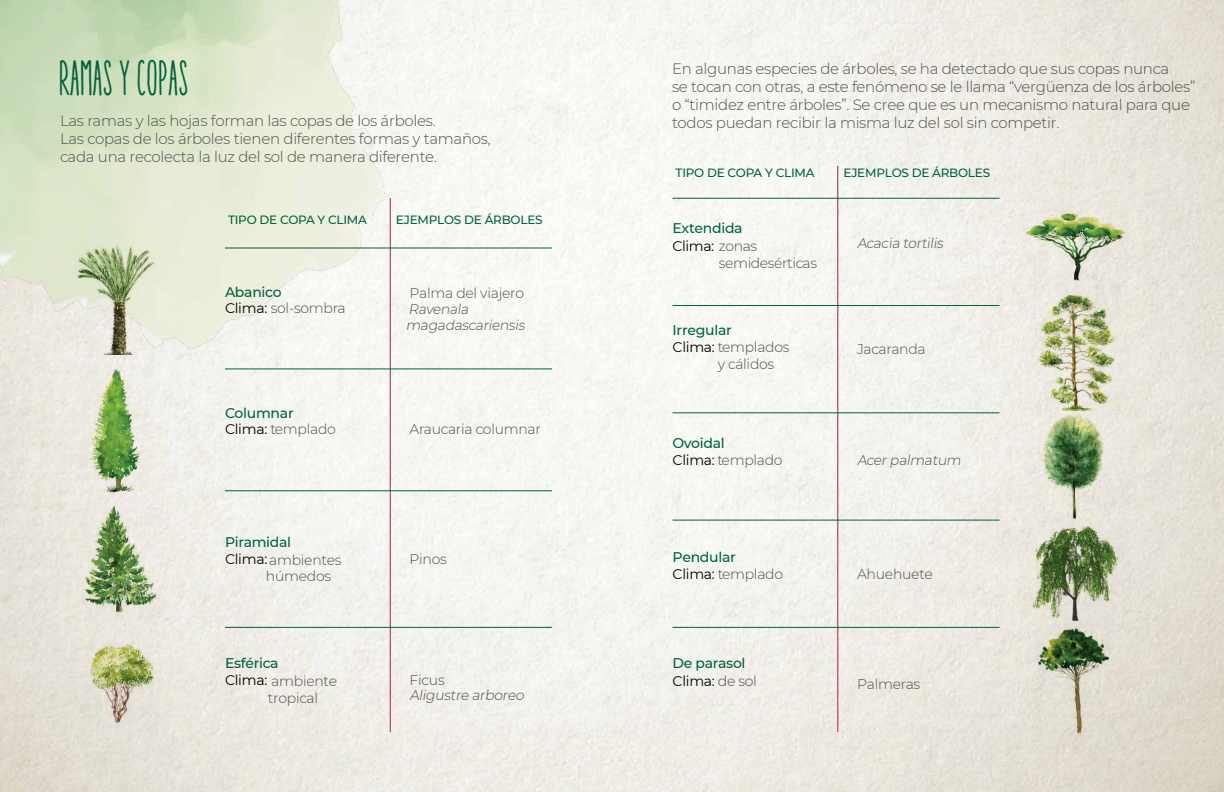
<style>
.page{position:relative;width:1224px;height:792px;background:#fff}
.page>*{position:absolute;margin:0;border:0;box-sizing:border-box;transform-origin:0 0}
.t1{font:ultra-condensed 50px "Aracne";color:#00623c}
.t2{font:300 15px/18px "Montserrat";letter-spacing:-.02em;color:#4e4e4e}
.t3{font:300 14px/16.4px "Montserrat";letter-spacing:-.02em;color:#4e4e4e}
.t4{font:500 14px/17.6px "Montserrat";letter-spacing:-.02em;color:#00623c}
.t5{font:14px "Montserrat";letter-spacing:-.03em;color:#010101}
.t6{font:italic 300 13.8px/16.6px "Montserrat";color:#4e4e4e}
.t7{font:500 12px "Montserrat";letter-spacing:-.02em;color:#00623c}
.s1{font-weight:500;color:#00623c}
.s2{font-weight:400;color:#010101}
.s3{font-weight:300;color:#4e4e4e}
</style>
<div class="page">
<img style="left:0;top:0;width:1224px;height:792px">
<img style="left:0;top:0;width:386px;height:426px">
<hr style="left:390px;top:198px;width:1px;height:534px;background:#a12142">
<hr style="left:838px;top:166px;width:1px;height:566px;background:#a12142">
<hr style="left:225px;top:248px;width:327px;height:1px;background:#00623c">
<hr style="left:673px;top:198px;width:327px;height:1px;background:#00623c">
<hr style="left:225px;top:369px;width:327px;height:1px;background:#00623c">
<hr style="left:673px;top:305px;width:327px;height:1px;background:#00623c">
<hr style="left:225px;top:491px;width:327px;height:1px;background:#00623c">
<hr style="left:673px;top:413px;width:327px;height:1px;background:#00623c">
<hr style="left:225px;top:627px;width:327px;height:1px;background:#00623c">
<hr style="left:673px;top:520px;width:327px;height:1px;background:#00623c">
<hr style="left:673px;top:627px;width:327px;height:1px;background:#00623c">
<img style="left:81px;top:496px;width:80px;height:129px">
<img style="left:1020px;top:518px;width:110px;height:111px">
<img style="left:82px;top:364px;width:71px;height:129px">
<img style="left:1038px;top:410px;width:75px;height:112px">
<img style="left:75px;top:238px;width:80px;height:116px">
<img style="left:1023px;top:201px;width:104px;height:83px">
<img style="left:1020px;top:284px;width:110px;height:126px">
<img style="left:82px;top:641px;width:80px;height:91px">
<img style="left:1038px;top:624px;width:75px;height:113px">
<h1 class="t1" style="left:60px;top:51px;width:131px">RAMAS Y COPAS</h1>
<p class="t2" style="left:60px;top:111px;width:432px">Las ramas y las hojas forman las copas de los árboles.<br>Las copas de los árboles tienen diferentes formas y tamaños, cada una recolecta la luz del sol de manera diferente.</p>
<p class="t7" style="left:228px;top:211px;width:141px">TIPO DE COPA Y CLIMA</p>
<p class="t3" style="left:225px;top:283px;width:122px"><span class="s1">Abanico<br></span><span class="s2">Clima:</span> sol-sombra</p>
<p class="t4" style="left:225px;top:404px;width:112px;line-height:16.4px">Columnar<br><span class="s2">Clima :</span> <span class="s3">templado</span></p>
<p class="t7" style="left:396px;top:211px;width:148px">EJEMPLOS DE ÁRBOLES</p>
<p class="t3" style="left:409px;top:284px;width:116px">Palma del viajero</p>
<p class="t6" style="left:406px;top:300px;width:123px">Ravenala magadascariensis</p>
<p class="t3" style="left:409px;top:420px;width:133px">Araucaria columnar</p>
<p class="t4" style="left:225px;top:533px;width:68px">Piramidal</p>
<p class="t3" style="left:225px;top:551px;width:118px"><span class="s2">Clima:</span>ambientes</p>
<p class="t3" style="left:266px;top:568px;width:67px">húmedos</p>
<p class="t4" style="left:225px;top:654px;width:55px">Esférica</p>
<p class="t3" style="left:225px;top:672px;width:114px"><span class="s2">Clima:</span> ambiente</p>
<p class="t3" style="left:268px;top:689px;width:52px">tropical</p>
<p class="t3" style="left:409px;top:550px;width:39px">Pinos</p>
<p class="t3" style="left:409px;top:671px;width:37px">Ficus</p>
<p class="t6" style="left:410px;top:686px;width:119px">Aligustre arboreo</p>
<p class="t2" style="left:672px;top:59px;width:525px">En algunas especies de árboles, se ha detectado que sus copas nunca<br>se tocan con otras, a este fenómeno se le llama “vergüenza de los árboles” o “timidez entre árboles”. Se cree que es un mecanismo natural para que todos puedan recibir la misma luz del sol sin competir.</p>
<p class="t7" style="left:676px;top:165px;width:141px">TIPO DE COPA Y CLIMA</p>
<p class="t4" style="left:673px;top:219px;width:72px">Extendida</p>
<p class="t5" style="left:673px;top:236px;width:86px">Clima: <span class="s3">zonas</span></p>
<p class="t3" style="left:719px;top:254px;width:100px">semidesérticas</p>
<p class="t4" style="left:673px;top:320px;width:61px">Irregular</p>
<p class="t3" style="left:673px;top:339px;width:119px"><span class="s2">Clima:</span> templados</p>
<p class="t3" style="left:718px;top:355px;width:58px">y cálidos</p>
<p class="t3" style="left:673px;top:435px;width:112px"><span class="s1">Ovoidal<br></span><span class="s2">Clima:</span> templado</p>
<p class="t7" style="left:844px;top:165px;width:148px">EJEMPLOS DE ÁRBOLES</p>
<p class="t6" style="left:857px;top:235px;width:91px">Acacia tortilis</p>
<p class="t3" style="left:857px;top:340px;width:70px">Jacaranda</p>
<p class="t6" style="left:857px;top:452px;width:108px">Acerpalmatum</p>
<p class="t4" style="left:673px;top:548px;width:112px">Pendular<br><span class="s2">Clima:</span> <span class="s3">templado</span></p>
<p class="t4" style="left:673px;top:654px;width:86px">De parasol<br><span class="s2">Clima:</span> <span class="s3">de sol</span></p>
<p class="t3" style="left:857px;top:565px;width:77px">Ahuehuete</p>
<p class="t3" style="left:857px;top:675px;width:65px">Palmeras</p>
</div>
